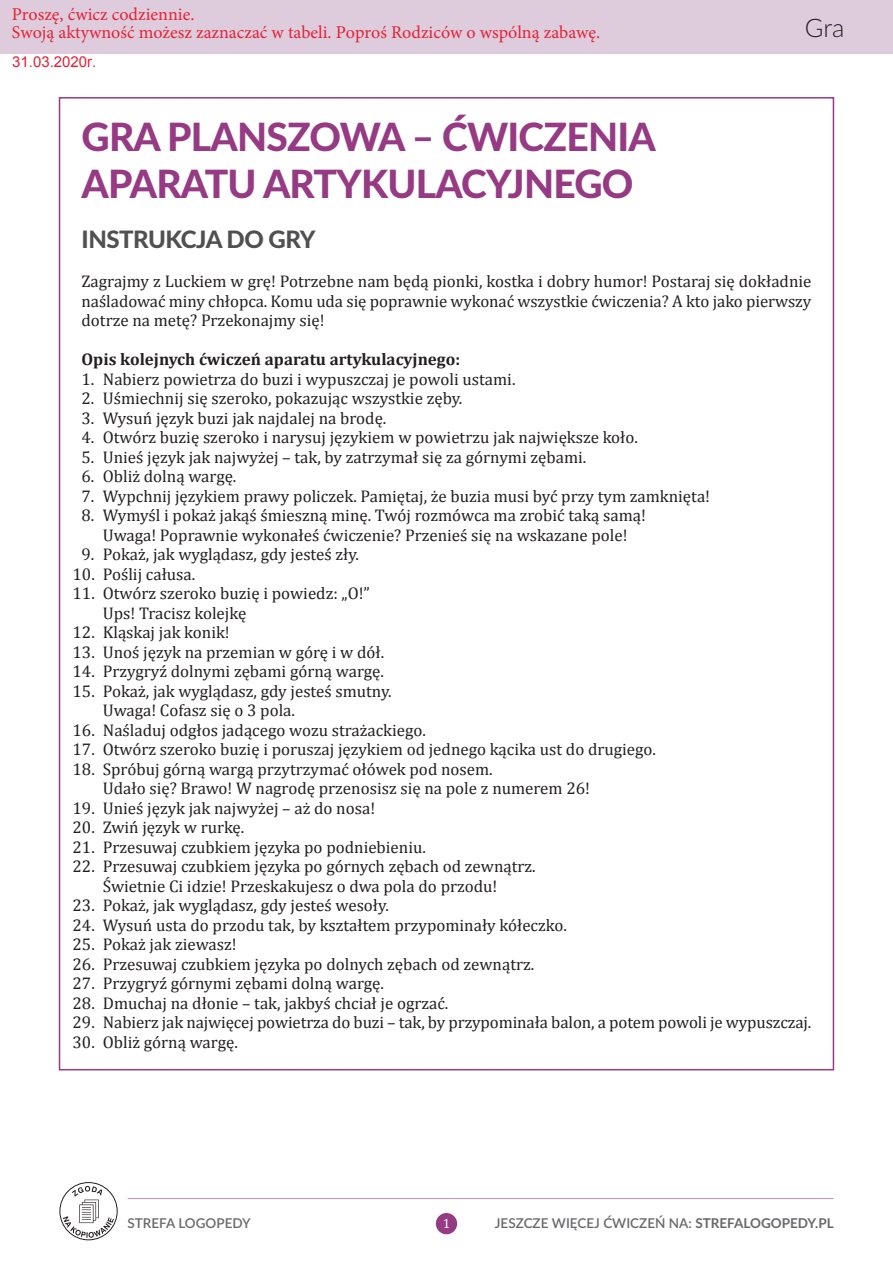
<style>
.page{position:relative;width:893px;height:1263px;background:#fff}
.page>*{position:absolute;margin:0;border:0;box-sizing:border-box;transform-origin:0 0}
.tytuł_ćwiczenia{font:800 39px/46.8px "Lato";letter-spacing:-.02em;color:#953a83}
.t1{font:300 25.5px "Lato";color:#231f20}
.t2{font:800 24px "Lato";letter-spacing:-.02em;color:#505052}
.t3{font:18px/18px "Minion Pro";color:#e52237}
.tekst{font:16.95px/19.5px "Cambria";color:#231f20;text-align:justify}
.tekst-2{font:700 16.95px "Cambria";color:#231f20}
.t4{font:15px "Arial";color:#e52136}
.t5{font:600 13.5px "Lato";color:#69696c}
.t6{font:13.5px "Cambria";color:#fff}
.s1{font-weight:700}
</style>
<div class="page">
<div style="left:0;top:0;width:893px;height:54px;background:#decbdc"></div>
<div style="left:436px;top:1213px;width:21px;height:21px;background:#953a83;border-radius:50%"></div>
<hr style="left:128px;top:1198px;width:705px;height:1px;background:#bf92b6">
<div style="left:60px;top:1182px;width:58px;height:58px;border:1px solid #231f20;border-radius:50%"></div>
<svg style="left:63px;top:1186px;width:51px;height:52px"></svg>
<p class="t3" style="left:12px;top:5px;width:590px">Proszę, ćwicz codziennie.<br>Swoją aktywność możesz zaznaczać w tabeli. Poproś Rodziców o wspólną zabawę.</p>
<p class="t4" style="left:12px;top:52px;width:86px">31.03.2020r.</p>
<h2 class="t1" style="left:805px;top:10px;width:41px">Gra</h2>
<p class="tytuł_ćwiczenia" style="left:82px;top:112px;width:576px">GRA PLANSZOWA – ĆWICZENIA<br>APARATU ARTYKULACYJNEGO</p>
<h3 class="t2" style="left:82px;top:221px;width:235px">INSTRUKCJA DO GRY</h3>
<p class="tekst" style="left:82px;top:271px;width:731px">Zagrajmy z Luckiem w grę! Potrzebne nam będą pionki, kostka i dobry humor! Postaraj się dokładnie naśladować miny chłopca. Komu uda się poprawnie wykonać wszystkie ćwiczenia? A kto jako pierwszy dotrze na metę? Przekonajmy się!</p>
<p class="tekst-2" style="left:82px;top:349px;width:380px">Opis kolejnych ćwiczeń aparatu artykulacyjnego:</p>
<p class="tekst" style="left:82px;top:369px;width:435px">1. Nabierz powietrza do buzi i wypuszczaj je powoli ustami.</p>
<p class="tekst" style="left:82px;top:388px;width:382px">2. Uśmiechnij się szeroko, pokazując wszystkie zęby.</p>
<p class="tekst" style="left:82px;top:408px;width:306px">3. Wysuń język buzi jak najdalej na brodę.</p>
<p class="tekst" style="left:82px;top:427px;width:558px">4. Otwórz buzię szeroko i narysuj językiem w powietrzu jak największe koło.</p>
<p class="tekst" style="left:82px;top:447px;width:506px">5. Unieś język jak najwyżej – tak, by zatrzymał się za górnymi zębami.</p>
<p class="tekst" style="left:82px;top:466px;width:156px">6. Obliż dolną wargę.</p>
<p class="tekst" style="left:82px;top:486px;width:630px">7. Wypchnij językiem prawy policzek. Pamiętaj, że buzia musi być przy tym zamknięta!</p>
<p class="tekst" style="left:82px;top:505px;width:566px">8. Wymyśl i pokaż jakąś śmieszną minę. Twój rozmówca ma zrobić taką samą!</p>
<p class="tekst" style="left:103px;top:525px;width:526px">Uwaga! Poprawnie wykonałeś ćwiczenie? Przenieś się na wskazane pole!</p>
<p class="tekst" style="left:82px;top:544px;width:279px">9. Pokaż, jak wyglądasz, gdy jesteś zły.</p>
<p class="tekst" style="left:73px;top:564px;width:124px">10. Poślij całusa.</p>
<p class="tekst" style="left:73px;top:583px;width:299px">11. Otwórz szeroko buzię i powiedz: „O!”</p>
<p class="tekst" style="left:103px;top:603px;width:145px">Ups! Tracisz kolejkę</p>
<p class="tekst" style="left:73px;top:622px;width:159px">12. Kląskaj jak konik!</p>
<p class="tekst" style="left:73px;top:642px;width:313px">13. Unoś język na przemian w górę i w dół.</p>
<p class="tekst" style="left:73px;top:661px;width:313px">14. Przygryź dolnymi zębami górną wargę.</p>
<p class="tekst" style="left:73px;top:681px;width:321px">15. Pokaż, jak wyglądasz, gdy jesteś smutny.</p>
<p class="tekst" style="left:103px;top:700px;width:194px">Uwaga! Cofasz się o 3 pola.</p>
<p class="tekst" style="left:73px;top:720px;width:355px">16. Naśladuj odgłos jadącego wozu strażackiego.</p>
<p class="tekst" style="left:73px;top:739px;width:585px">17. Otwórz szeroko buzię i poruszaj językiem od jednego kącika ust do drugiego.</p>
<p class="tekst" style="left:73px;top:759px;width:422px">18. Spróbuj górną wargą przytrzymać ołówek pod nosem.</p>
<p class="tekst" style="left:103px;top:778px;width:489px">Udało się? Brawo! W nagrodę przenosisz się na pole z numerem 26!</p>
<p class="tekst" style="left:73px;top:798px;width:304px">19. Unieś język jak najwyżej – aż do nosa!</p>
<p class="tekst" style="left:73px;top:817px;width:173px">20. Zwiń język w rurkę.</p>
<p class="tekst" style="left:73px;top:837px;width:355px">21. Przesuwaj czubkiem języka po podniebieniu.</p>
<p class="tekst" style="left:73px;top:856px;width:465px">22. Przesuwaj czubkiem języka po górnych zębach od zewnątrz.</p>
<p class="tekst" style="left:103px;top:876px;width:396px">Świetnie Ci idzie! Przeskakujesz o dwa pola do przodu!</p>
<p class="tekst" style="left:73px;top:895px;width:318px">23. Pokaż, jak wyglądasz, gdy jesteś wesoły.</p>
<p class="tekst" style="left:73px;top:915px;width:496px">24. Wysuń usta do przodu tak, by kształtem przypominały kółeczko.</p>
<p class="tekst" style="left:73px;top:934px;width:166px">25. Pokaż jak ziewasz!</p>
<p class="tekst" style="left:73px;top:954px;width:463px">26. Przesuwaj czubkiem języka po dolnych zębach od zewnątrz.</p>
<p class="tekst" style="left:73px;top:973px;width:313px">27. Przygryź górnymi zębami dolną wargę.</p>
<p class="tekst" style="left:73px;top:993px;width:377px">28. Dmuchaj na dłonie – tak, jakbyś chciał je ogrzać.</p>
<p class="tekst" style="left:73px;top:1012px;width:740px">29. Nabierz jak najwięcej powietrza do buzi – tak, by przypominała balon, a potem powoli je wypuszczaj.</p>
<p class="tekst" style="left:73px;top:1032px;width:167px">30. Obliż górną wargę.</p>
<p class="t5" style="left:128px;top:1214px;width:125px">STREFA LOGOPEDY</p>
<p class="t6" style="left:443px;top:1215px;width:9px">1</p>
<p class="t5" style="left:495px;top:1214px;width:340px">JESZCZE WIĘCEJ ĆWICZEŃ NA: <span class="s1">STREFALOGOPEDY.PL</span></p>
</div>
